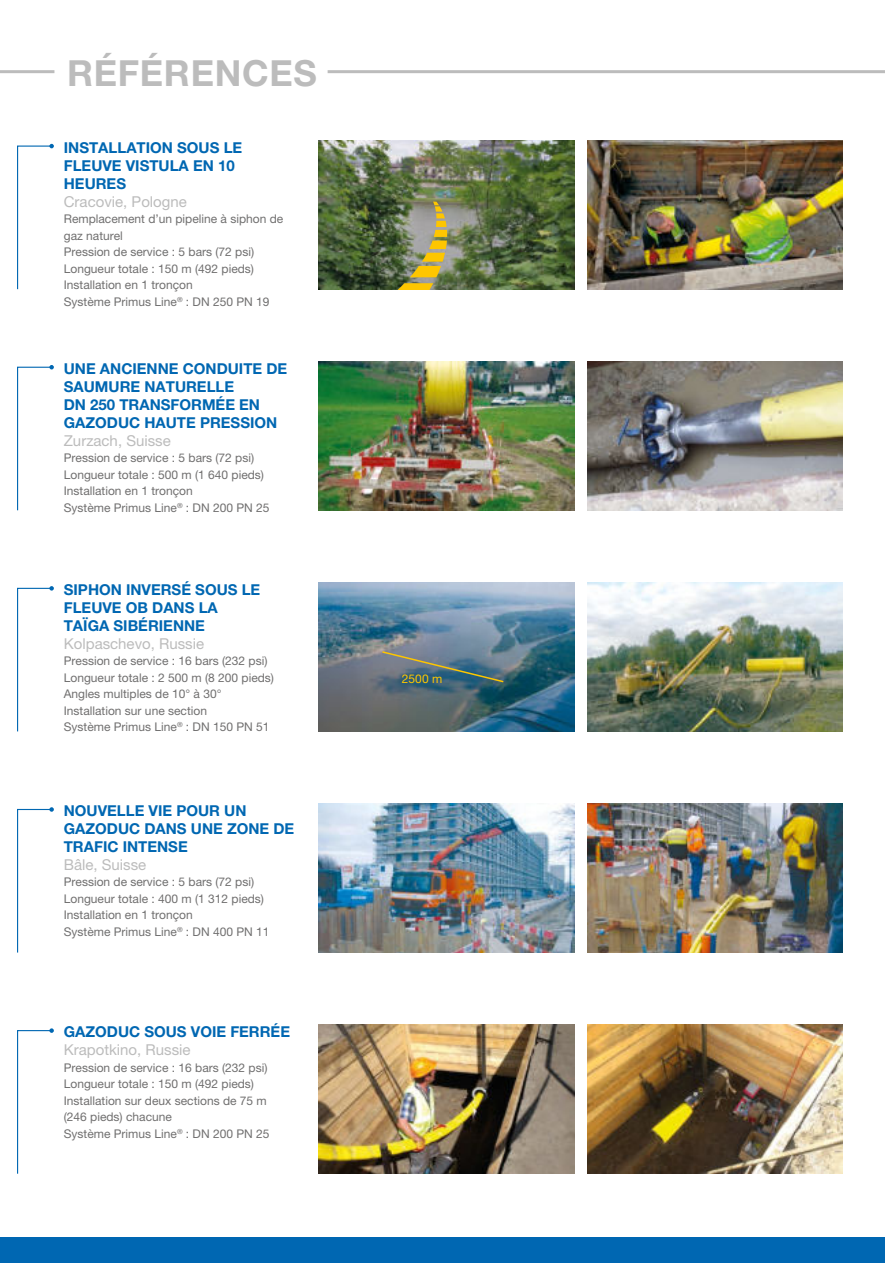
<style>
.page{position:relative;width:885px;height:1263px;background:#fff}
.page>*{position:absolute;margin:0;border:0;box-sizing:border-box;transform-origin:0 0}
.t1{font:700 36px "Helvetica Neue";letter-spacing:.02em;color:#bcbcbc}
.t2{font:700 15px/18px "Helvetica Neue";color:#0067b2}
.t3{font:15px "Helvetica Neue";color:#bcbcbc}
.t4{font:12px/16.5px "Helvetica Neue";color:#706f6f}
.t5{font:12px "Helvetica Neue";color:#fec600}
</style>
<div class="page">
<div style="left:0;top:1237px;width:884px;height:26px;background:#0067b2"></div>
<hr style="left:327px;top:70px;width:557px;height:3px;background:#bcbcbc">
<img style="left:587px;top:140px;width:255px;height:149px">
<svg style="left:17px;top:144px;width:37px;height:146px"></svg>
<hr style="left:0;top:70px;width:54px;height:3px;background:#bcbcbc">
<img style="left:319px;top:361px;width:255px;height:149px">
<img style="left:587px;top:361px;width:255px;height:149px">
<svg style="left:17px;top:365px;width:37px;height:146px"></svg>
<img style="left:587px;top:583px;width:255px;height:148px">
<svg style="left:17px;top:586px;width:37px;height:146px"></svg>
<img style="left:319px;top:804px;width:255px;height:148px">
<img style="left:587px;top:804px;width:255px;height:148px">
<svg style="left:17px;top:807px;width:37px;height:146px"></svg>
<img style="left:319px;top:1025px;width:255px;height:149px">
<img style="left:587px;top:1025px;width:255px;height:149px">
<svg style="left:17px;top:1028px;width:37px;height:146px"></svg>
<img style="left:319px;top:140px;width:255px;height:149px">
<svg style="left:396px;top:202px;width:51px;height:87px;background:#9e975e"></svg>
<img style="left:319px;top:583px;width:255px;height:148px">
<svg style="left:380px;top:650px;width:125px;height:33px;background:#5f7682"></svg>
<h1 class="t1" style="left:67px;top:52px;width:251px">RÉFÉRENCES</h1>
<p class="t2" style="left:64px;top:138px;width:180px">INSTALLATION SOUS LE<br>FLEUVE VISTULA EN 10<br>HEURES</p>
<p class="t3" style="left:64px;top:193px;width:125px">Cracovie, Pologne</p>
<p class="t4" style="left:64px;top:211px;width:221px">Remplacement d’un pipeline à siphon de gaz naturel<br>Pression de service : 5 bars (72 psi)<br>Longueur totale : 150 m (492 pieds)<br>Installation en 1 tronçon<br>Système Primus Line<sup>®</sup> : DN 250 PN 19</p>
<p class="t2" style="left:64px;top:359px;width:225px">UNE ANCIENNE CONDUITE DE<br>SAUMURE NATURELLE<br>DN 250 TRANSFORMÉE EN<br>GAZODUC HAUTE PRESSION</p>
<p class="t3" style="left:64px;top:432px;width:108px">Zurzach, Suisse</p>
<p class="t4" style="left:64px;top:450px;width:207px">Pression de service : 5 bars (72 psi)<br>Longueur totale : 500 m (1 640 pieds)<br>Installation en 1 tronçon<br>Système Primus Line<sup>®</sup> : DN 200 PN 25</p>
<p class="t2" style="left:64px;top:581px;width:198px">SIPHON INVERSÉ SOUS LE<br>FLEUVE OB DANS LA<br>TAÏGA SIBÉRIENNE</p>
<p class="t3" style="left:64px;top:635px;width:142px">Kolpaschevo, Russie</p>
<p class="t4" style="left:64px;top:653px;width:212px">Pression de service : 16 bars (232 psi)<br>Longueur totale : 2 500 m (8 200 pieds)<br>Angles multiples de 10° à 30° Installation sur une section<br>Système Primus Line<sup>®</sup> : DN 150 PN 51</p>
<p class="t2" style="left:64px;top:802px;width:232px">NOUVELLE VIE POUR UN<br>GAZODUC DANS UNE ZONE DE<br>TRAFIC INTENSE</p>
<p class="t3" style="left:64px;top:856px;width:84px">Bâle, Suisse</p>
<p class="t4" style="left:64px;top:874px;width:207px">Pression de service : 5 bars (72 psi)<br>Longueur totale : 400 m (1 312 pieds)<br>Installation en 1 tronçon<br>Système Primus Line<sup>®</sup> : DN 400 PN 11</p>
<p class="t2" style="left:64px;top:1023px;width:228px">GAZODUC SOUS VOIE FERRÉE</p>
<p class="t3" style="left:64px;top:1041px;width:128px">Krapotkino, Russie</p>
<p class="t4" style="left:64px;top:1059px;width:207px">Pression de service : 16 bars (232 psi)<br>Longueur totale : 150 m (492 pieds)<br>Installation sur deux sections de 75 m (246 pieds) chacune<br>Système Primus Line<sup>®</sup> : DN 200 PN 25</p>
<p class="t5" style="left:402px;top:672px;width:42px">2500 m</p>
</div>
